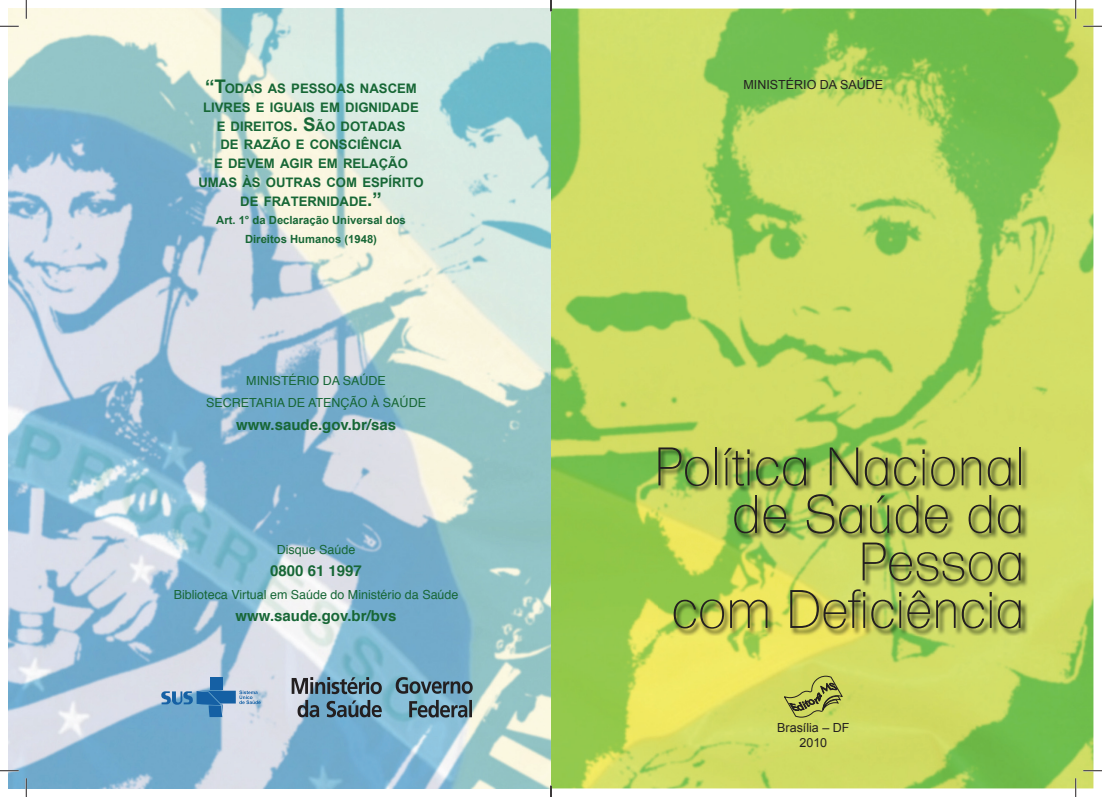
<style>
.page{position:relative;width:1102px;height:797px;background:#fff}
.page>*{position:absolute;margin:0;border:0;box-sizing:border-box;transform-origin:0 0}
.t1{font:200 52.5px/47.5px "Formula";letter-spacing:.01em;color:#231f20;text-align:right}
.t2{font:700 15px "Helvetica";color:#176736}
.t3{font:700 13.12px/18.8px "Arial";color:#176736;text-align:center}
.t4{font:12.5px/22.5px "Helvetica";color:#176736;text-align:center}
.t5{font:12.5px/15px "Arial";color:#231f20;text-align:center}
.t6{font:700 11.25px/18.8px "Arial";color:#176736;text-align:center}
.s1{font-size:18.75px}
</style>
<div class="page">
<img style="left:9px;top:9px;width:1084px;height:779px">
<div style="left:210px;top:677px;width:13px;height:13px;background:#1560a4"></div>
<svg style="left:161px;top:690px;width:99px;height:27px;background:#719fc7"></svg>
<svg style="left:291px;top:677px;width:91px;height:40px;background:#698697"></svg>
<svg style="left:395px;top:677px;width:77px;height:40px;background:#628799"></svg>
<img style="left:658px;top:447px;width:369px;height:189px">
<svg style="left:784px;top:675px;width:58px;height:42px;background:#afb553"></svg>
<svg style="left:0;top:25px;width:19px;height:2px"></svg>
<svg style="left:1083px;top:25px;width:18px;height:2px"></svg>
<svg style="left:0;top:770px;width:19px;height:1px"></svg>
<svg style="left:1083px;top:770px;width:18px;height:1px"></svg>
<svg style="left:25px;top:0;width:2px;height:19px"></svg>
<svg style="left:25px;top:778px;width:2px;height:19px"></svg>
<svg style="left:1074px;top:0;width:2px;height:19px"></svg>
<svg style="left:1074px;top:778px;width:2px;height:19px"></svg>
<svg style="left:550px;top:785px;width:1px;height:12px"></svg>
<p class="t3" style="left:198px;top:79px;width:227px"><span class="s1">“T</span>ODAS AS PESSOAS NASCEM<br>LIVRES E IGUAIS EM DIGNIDADE<br>E DIREITOS<span class="s1">. S</span>ÃO DOTADAS<br>DE RAZÃO E CONSCIÊNCIA<br>E DEVEM AGIR EM RELAÇÃO<br>UMAS ÀS OUTRAS COM ESPÍRITO<br>DE FRATERNIDADE<span class="s1">.”</span></p>
<p class="t6" style="left:216px;top:211px;width:191px">Art. 1° da Declaração Universal dos<br>Direitos Humanos (1948)</p>
<p class="t4" style="left:206px;top:370px;width:221px">MINISTÉRIO DA SAÚDE<br>SECRETARIA DE ATENÇÃO À SAÚDE</p>
<p class="t2" style="left:236px;top:418px;width:162px">www.saude.gov.br/sas</p>
<p class="t4" style="left:277px;top:539px;width:80px">Disque Saúde</p>
<p class="t2" style="left:270px;top:564px;width:93px">0800 61 1997</p>
<p class="t4" style="left:174px;top:584px;width:286px">Biblioteca Virtual em Saúde do Ministério da Saúde</p>
<p class="t2" style="left:235px;top:609px;width:162px">www.saude.gov.br/bvs</p>
<p class="t5" style="left:743px;top:77px;width:141px">MINISTÉRIO DA SAÚDE</p>
<h1 class="t1" style="left:654px;top:442px;width:371px">Política Nacional de Saúde da<br>Pessoa<br>com Deficiência</h1>
<p class="t5" style="left:777px;top:720px;width:74px">Brasília – DF<br>2010</p>
</div>
